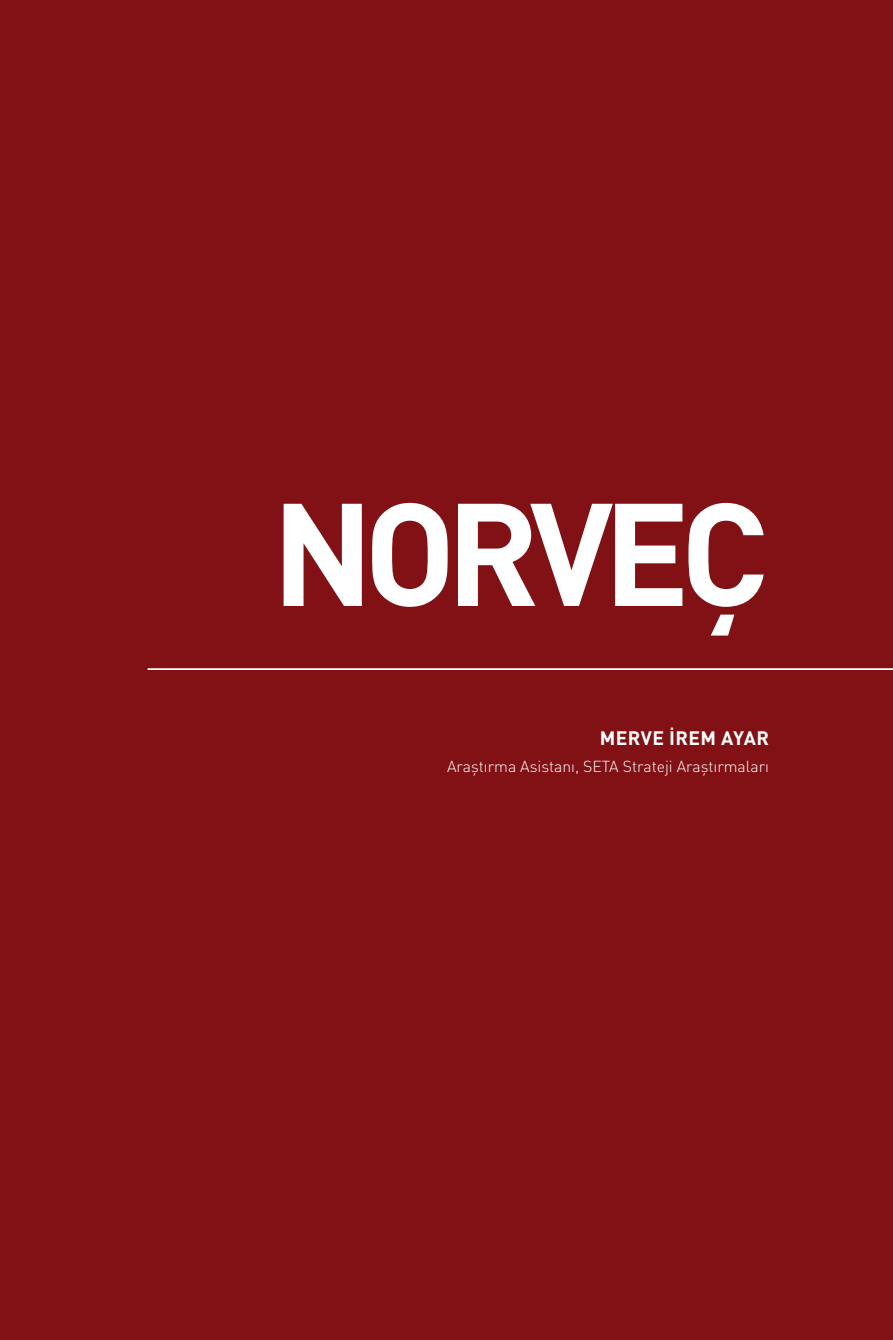
<style>
.page{position:relative;width:893px;height:1340px;background:#fff}
.page>*{position:absolute;margin:0;border:0;box-sizing:border-box;transform-origin:0 0}
.SEPERATOR_BASLIK{font:700 143.5px "DIN Pro";letter-spacing:-.07em;color:#fff}
.Seperator_ISIM{font:700 19.25px "DIN Pro";letter-spacing:.02em;color:#fff}
.Seperator_ISIM-2{font:300 15.75px "DIN Pro";color:#fff}
</style>
<div class="page">
<div style="left:0;top:0;width:893px;height:1339px;background:#811114"></div>
<hr style="left:148px;top:668px;width:745px;height:2px;background:#fff">
<p class="SEPERATOR_BASLIK" style="left:272px;top:456px;width:499px">NORVEÇ</p>
<p class="Seperator_ISIM" style="left:600px;top:725px;width:171px">MERVE İ REM AYAR</p>
<p class="Seperator_ISIM-2" style="left:447px;top:755px;width:323px">Araştırma Asistanı, SETA Strateji Araştırmaları</p>
</div>
